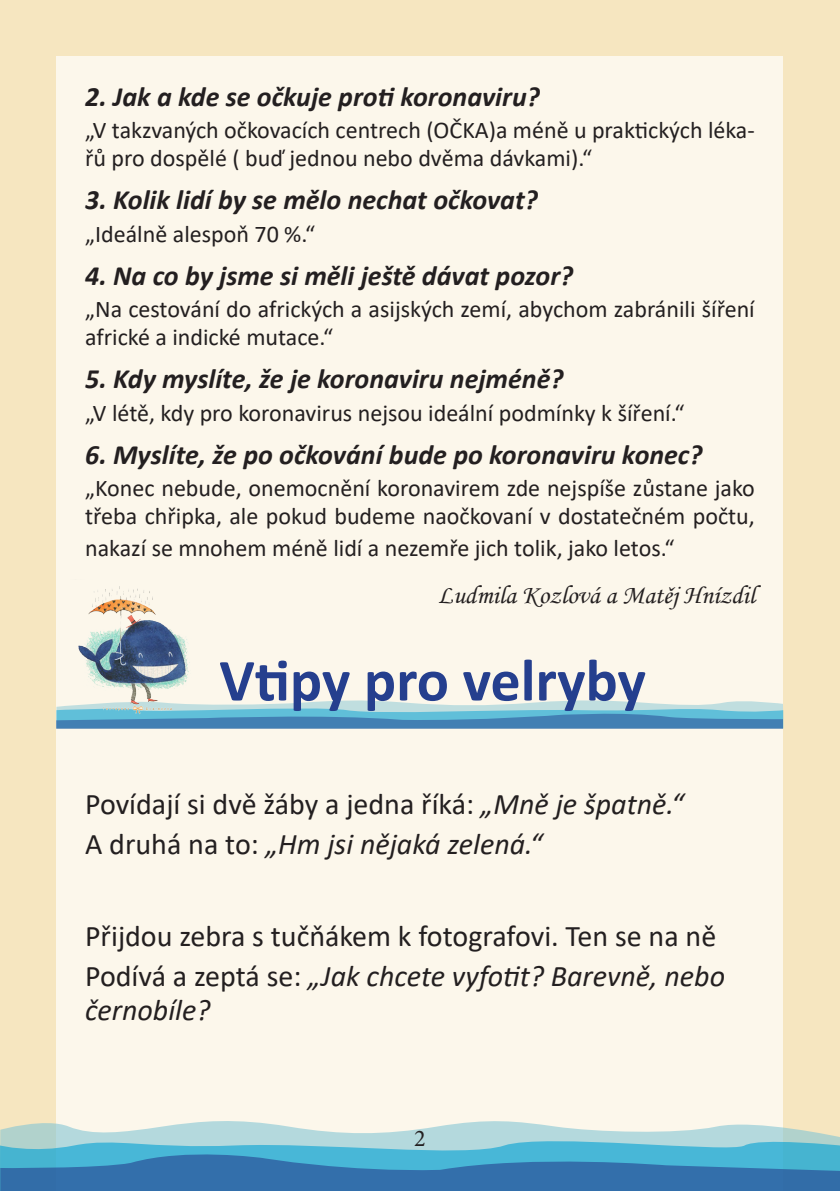
<style>
.page{position:relative;width:840px;height:1191px;background:#fff}
.page>*{position:absolute;margin:0;border:0;box-sizing:border-box;transform-origin:0 0}
.Názvy_rubrik_30{font:700 60px "Calibri";color:#253f8e}
.Vtipy{font:italic 30px/34.4px "Calibri";color:#231f20}
.Vtipy-2{font:30px "Calibri";color:#231f20}
.otázky{font:italic 700 28px "Calibri";color:#231f20}
.autoři_č_03{font:26px "Monotype Corsiva";color:#231f20}
.základní_text_č_03{font:24px/27.6px "Calibri";color:#231f20}
.t1{font:24px "Minion Pro";color:#231f20}
.s1{font-style:italic}
.s2{font-style:normal}
</style>
<div class="page">
<div style="left:0;top:0;width:839px;height:1191px;background:#f6e6c0"></div>
<div style="left:57px;top:57px;width:725px;height:1134px;background:#fcf7eb"></div>
<svg style="left:0;top:1119px;width:839px;height:20px;fill:#b4d9dd"></svg>
<svg style="left:0;top:1139px;width:839px;height:13px;background:#7ec7d8"></svg>
<svg style="left:0;top:1152px;width:839px;height:39px;background:#3985b8"></svg>
<svg style="left:56px;top:699px;width:726px;height:30px;background:#7db3cd"></svg>
<img style="left:71px;top:586px;width:131px;height:128px">
<p class="otázky" style="left:85px;top:77px;width:456px">2. Jak a kde se očkuje proti koronaviru?</p>
<p class="základní_text_č_03" style="left:85px;top:116px;width:670px">„V takzvaných očkovacích centrech (OČKA)a méně u praktických léka&shy;řů pro dospělé ( buď jednou nebo dvěma dávkami).“</p>
<p class="otázky" style="left:85px;top:180px;width:454px">3. Kolik lidí by se mělo nechat očkovat?</p>
<p class="základní_text_č_03" style="left:85px;top:219px;width:231px">„Ideálně alespoň 70 %.“</p>
<p class="otázky" style="left:85px;top:256px;width:489px">4. Na co by jsme si měli ještě dávat pozor?</p>
<p class="základní_text_č_03" style="left:85px;top:295px;width:670px">„Na cestování do afrických a asijských zemí, abychom zabránili šíření africké a indické mutace.“</p>
<p class="otázky" style="left:85px;top:359px;width:479px">5. Kdy myslíte, že je koronaviru nejméně?</p>
<p class="základní_text_č_03" style="left:85px;top:398px;width:600px">„V létě, kdy pro koronavirus nejsou ideální podmínky k šíření.“</p>
<p class="otázky" style="left:85px;top:435px;width:618px">6. Myslíte, že po očkování bude po koronaviru konec?</p>
<p class="základní_text_č_03" style="left:85px;top:474px;width:670px">„Konec nebude, onemocnění koronavirem zde nejspíše zůstane jako třeba chřipka, ale pokud budeme naočkovaní v dostatečném počtu,</p>
<p class="základní_text_č_03" style="left:85px;top:534px;width:590px">nakazí se mnohem méně lidí a nezemře jich tolik, jako letos.“</p>
<p class="autoři_č_03" style="left:437px;top:579px;width:318px">Ludmila Kozlová a Matěj Hnízdil</p>
<p class="Názvy_rubrik_30" style="left:219px;top:638px;width:428px">Vtipy pro velryby</p>
<p class="Vtipy-2" style="left:85px;top:783px;width:599px">Povídají si dvě žáby a jedna říká: <span class="s1">„Mně je špatně.“</span></p>
<p class="Vtipy" style="left:85px;top:826px;width:458px"><span class="s2">A druhá na to:</span> „Hm jsi nějaká zelená.“</p>
<p class="Vtipy-2" style="left:85px;top:915px;width:632px">Přijdou zebra s tučňákem k fotografovi. Ten se na ně</p>
<p class="Vtipy" style="left:85px;top:957px;width:641px"><span class="s2">Podívá a zeptá se:</span> „Jak chcete vyfotit? Barevně, nebo černobíle?</p>
<p class="t1" style="left:414px;top:1122px;width:13px">2</p>
</div>
